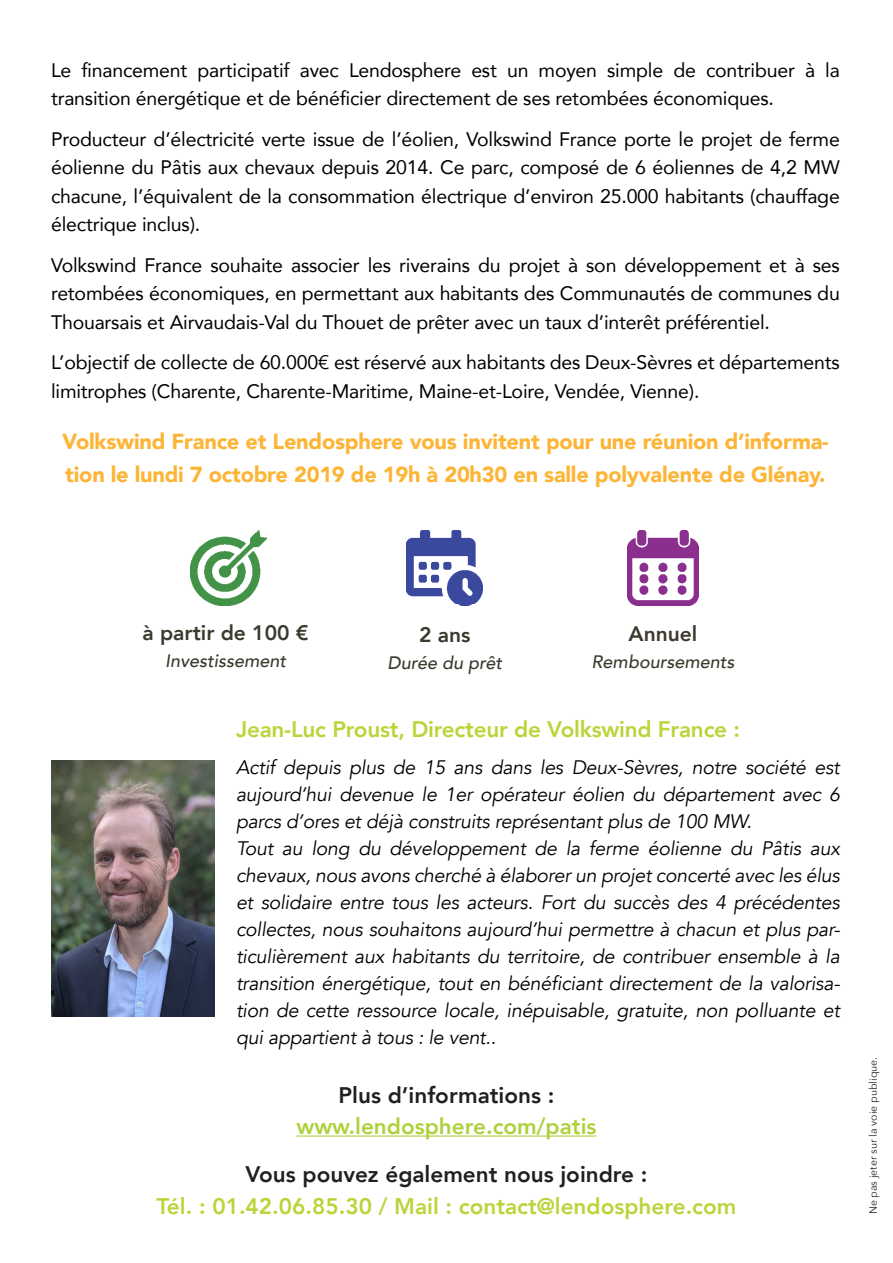
<style>
.page{position:relative;width:893px;height:1263px;background:#fff}
.page>*{position:absolute;margin:0;border:0;box-sizing:border-box;transform-origin:0 0}
.t1{font:800 22.5px "Avenir";letter-spacing:-.01em;color:#b9d539}
.t2{font:800 22.5px "Avenir";color:#231f20}
.t3{font:800 22.5px "Avenir";color:#aed13d}
.t4{font:900 21.75px/33px "Avenir";letter-spacing:-.01em;color:#fcb536}
.t5{font:800 21px "Avenir";color:#3c392e}
.t6{font:19.5px/28.5px "Avenir";letter-spacing:-.01em;color:#000002}
.t7{font:italic 19.5px/27px "Avenir";letter-spacing:-.01em;color:#000002;text-align:justify}
.t8{font:italic 500 18px "Avenir";color:#3c392e}
.t9{font:10.5px "Avenir Next";color:#231f20}
</style>
<div class="page">
<img style="left:406px;top:530px;width:77px;height:76px">
<img style="left:190px;top:530px;width:77px;height:76px">
<img style="left:627px;top:530px;width:72px;height:76px">
<hr style="left:296px;top:1135px;width:300px;height:1px;background:#aed13d">
<img style="left:51px;top:760px;width:164px;height:256px">
<p class="t6" style="left:51px;top:55px;width:790px">Le financement participatif avec Lendosphere est un moyen simple de contribuer à la transition énergétique et de bénéficier directement de ses retombées économiques.</p>
<p class="t6" style="left:51px;top:124px;width:790px;text-align:justify">Producteur d’électricité verte issue de l’éolien, Volkswind France porte le projet de ferme éolienne du Pâtis aux chevaux depuis 2014. Ce parc, composé de 6 éoliennes de 4,2 MW chacune, l’équivalent de la consommation électrique d’environ 25.000 habitants (chauffage électrique inclus).</p>
<p class="t6" style="left:51px;top:250px;width:790px;text-align:justify">Volkswind France souhaite associer les riverains du projet à son développement et à ses retombées économiques, en permettant aux habitants des Communautés de communes du Thouarsais et Airvaudais-Val du Thouet de prêter avec un taux d’interêt préférentiel.</p>
<p class="t6" style="left:51px;top:348px;width:790px">L’objectif de collecte de 60.000€ est réservé aux habitants des Deux-Sèvres et départements limitrophes (Charente, Charente-Maritime, Maine-et-Loire, Vendée, Vienne).</p>
<p class="t4" style="left:62px;top:424px;width:768px">Volkswind France et Lendosphere vous invitent pour une réunion d’informa&shy;tion le lundi 7 octobre 2019 de 19h à 20h30 en salle polyvalente de Glénay.</p>
<p class="t5" style="left:143px;top:616px;width:168px">à partir de 100 €</p>
<p class="t8" style="left:165px;top:650px;width:122px">Investissement</p>
<p class="t5" style="left:419px;top:618px;width:53px">2 ans</p>
<p class="t8" style="left:387px;top:651px;width:116px">Durée du prêt</p>
<p class="t5" style="left:629px;top:618px;width:70px">Annuel</p>
<p class="t8" style="left:592px;top:651px;width:144px">Remboursements</p>
<p class="t1" style="left:236px;top:711px;width:506px">Jean-Luc Proust, Directeur de Volkswind France :</p>
<p class="t7" style="left:236px;top:754px;width:605px">Actif depuis plus de 15 ans dans les Deux-Sèvres, notre société est aujourd’hui devenue le 1er opérateur éolien du département avec 6 parcs d’ores et déjà construits représentant plus de 100 MW.</p>
<p class="t7" style="left:236px;top:835px;width:605px">Tout au long du développement de la ferme éolienne du Pâtis aux chevaux, nous avons cherché à élaborer un projet concerté avec les élus et solidaire entre tous les acteurs. Fort du succès des 4 précédentes collectes, nous souhaitons aujourd’hui permettre à chacun et plus par&shy;ticulièrement aux habitants du territoire, de contribuer ensemble à la transition énergétique, tout en bénéficiant directement de la valorisa&shy;tion de cette ressource locale, inépuisable, gratuite, non polluante et qui appartient à tous : le vent..</p>
<p class="t2" style="left:339px;top:1077px;width:217px">Plus d’informations :</p>
<p class="t3" style="left:296px;top:1109px;width:301px">www.lendosphere.com/patis</p>
<p class="t2" style="left:245px;top:1157px;width:404px">Vous pouvez également nous joindre :</p>
<p class="t1" style="left:157px;top:1188px;width:581px">Tél. : 01.42.06.85.30 / Mail : contact@lendosphere.com</p>
<p class="t9" style="left:864px;top:1214px;width:159px;rotate:-90deg">Ne pas jeter sur la voie publique.</p>
</div>
